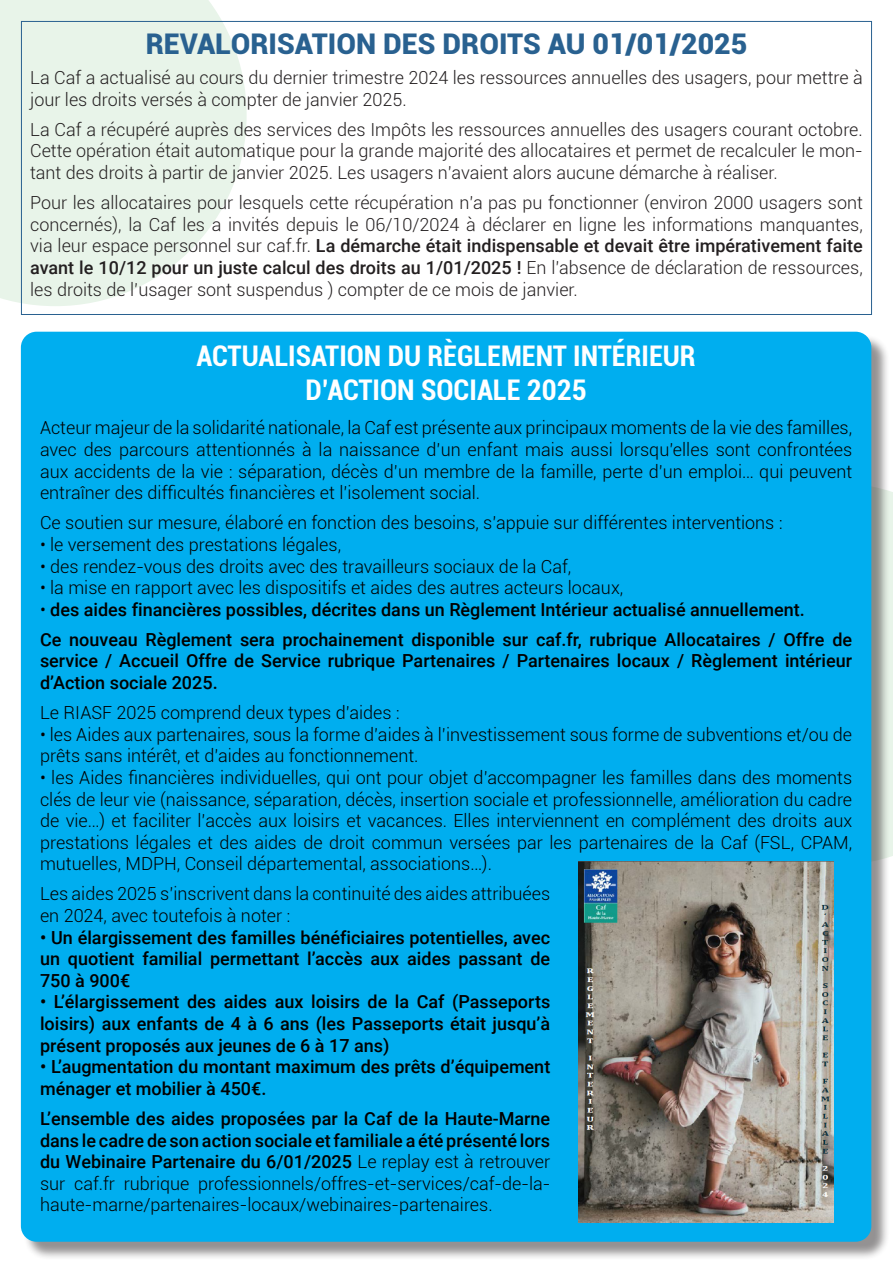
<style>
.page{position:relative;width:893px;height:1263px;background:#fff}
.page>*{position:absolute;margin:0;border:0;box-sizing:border-box;transform-origin:0 0}
.t1{font:700 condensed 28.5px "Roboto";color:#fff}
.t2{font:900 28.5px "Roboto";color:#296190}
.t3{font:300 18px/21.6px "Roboto";color:#000;text-align:justify}
.t4{font:500 18px/21.6px "Roboto";color:#000;text-align:justify}
.t5{font:300 18px/21.6px "Roboto";color:#231f20;text-align:justify}
.s1{font-weight:500}
.s2{font-weight:300}
</style>
<div class="page">
<svg style="left:0;top:0;width:247px;height:306px;background:#e9f4eb"></svg>
<div style="left:23px;top:334px;width:867px;height:927px;background:#231f20;opacity:.49"></div>
<div style="left:21px;top:332px;width:850px;height:910px;background:#00aeef;border-radius:16px"></div>
<img style="left:578px;top:861px;width:255px;height:362px">
<p class="t2" style="left:146px;top:24px;width:603px">REVALORISATION DES DROITS AU 01/01/2025</p>
<p class="t5" style="left:30px;top:66px;width:834px">La Caf a actualisé au cours du dernier trimestre 2024 les ressources annuelles des usagers, pour mettre à jour les droits versés à compter de janvier 2025.</p>
<p class="t5" style="left:30px;top:118px;width:834px">La Caf a récupéré auprès des services des Impôts les ressources annuelles des usagers courant octobre.<br>Cette opération était automatique pour la grande majorité des allocataires et permet de recalculer le mon&shy;tant des droits à partir de janvier 2025. Les usagers n’avaient alors aucune démarche à réaliser.</p>
<p class="t5" style="left:30px;top:191px;width:834px">Pour les allocataires pour lesquels cette récupération n’a pas pu fonctionner (environ 2000 usagers sont concernés), la Caf les a invités depuis le 06/10/2024 à déclarer en ligne les informations manquantes, via leur espace personnel sur caf.fr. <span class="s1">La démarche était indispensable et devait être impérativement faite avant le 10/12 pour un juste calcul des droits au 1/01/2025 !</span> En l’absence de déclaration de ressources, les droits de l’usager sont suspendus ) compter de ce mois de janvier.</p>
<p class="t1" style="left:197px;top:336px;width:501px">ACTUALISATION DU RÈGLEMENT INTÉRIEUR</p>
<p class="t1" style="left:305px;top:370px;width:283px">D’ACTION SOCIALE 2025</p>
<p class="t3" style="left:40px;top:417px;width:814px">Acteur majeur de la solidarité nationale, la Caf est présente aux principaux moments de la vie des familles, avec des parcours attentionnés à la naissance d’un enfant mais aussi lorsqu’elles sont confrontées aux accidents de la vie : séparation, décès d’un membre de la famille, perte d’un emploi… qui peuvent entraîner des difficultés financières et l’isolement social.</p>
<p class="t3" style="left:40px;top:511px;width:744px">Ce soutien sur mesure, élaboré en fonction des besoins, s’appuie sur différentes interventions :</p>
<p class="t3" style="left:40px;top:533px;width:303px">• le versement des prestations légales,</p>
<p class="t3" style="left:40px;top:555px;width:533px">• des rendez-vous des droits avec des travailleurs sociaux de la Caf,</p>
<p class="t3" style="left:40px;top:576px;width:585px">• la mise en rapport avec les dispositifs et aides des autres acteurs locaux,</p>
<p class="t4" style="left:40px;top:598px;width:766px"><span class="s2">•</span> des aides financières possibles, décrites dans un Règlement Intérieur actualisé annuellement.</p>
<p class="t4" style="left:40px;top:628px;width:814px">Ce nouveau Règlement sera prochainement disponible sur caf.fr, rubrique Allocataires / Offre de service / Accueil Offre de Service rubrique Partenaires / Partenaires locaux / Règlement intérieur d’Action sociale 2025.</p>
<p class="t3" style="left:40px;top:701px;width:361px">Le RIASF 2025 comprend deux types d’aides :</p>
<p class="t3" style="left:40px;top:723px;width:814px">• les Aides aux partenaires, sous la forme d’aides à l’investissement sous forme de subventions et/ou de prêts sans intérêt, et d’aides au fonctionnement.</p>
<p class="t3" style="left:40px;top:766px;width:814px">• les Aides financières individuelles, qui ont pour objet d’accompagner les familles dans des moments clés de leur vie (naissance, séparation, décès, insertion sociale et professionnelle, amélioration du cadre de vie…) et faciliter l’accès aux loisirs et vacances. Elles interviennent en complément des droits aux prestations légales et des aides de droit commun versées par les partenaires de la Caf (FSL, CPAM, mutuelles, MDPH, Conseil départemental, associations…).</p>
<p class="t3" style="left:40px;top:883px;width:512px">Les aides 2025 s’inscrivent dans la continuité des aides attribuées en 2024, avec toutefois à noter :</p>
<p class="t4" style="left:40px;top:926px;width:512px">• Un élargissement des familles bénéficiaires potentielles, avec un quotient familial permettant l’accès aux aides passant de 750 à 900€</p>
<p class="t4" style="left:40px;top:990px;width:512px">• L’élargissement des aides aux loisirs de la Caf (Passeports loisirs) aux enfants de 4 à 6 ans (les Passeports était jusqu’à présent proposés aux jeunes de 6 à 17 ans)</p>
<p class="t4" style="left:40px;top:1055px;width:512px">• L’augmentation du montant maximum des prêts d’équipement ménager et mobilier à 450€.</p>
<p class="t4" style="left:40px;top:1107px;width:512px">L’ensemble des aides proposées par la Caf de la Haute-Marne dans le cadre de son action sociale et familiale a été présenté lors du Webinaire Partenaire du 6/01/2025 <span class="s2">Le replay est à retrouver sur caf.fr rubrique professionnels/offres-et-services/caf-de-la&shy;haute-marne/partenaires-locaux/webinaires-partenaires.</span></p>
</div>
